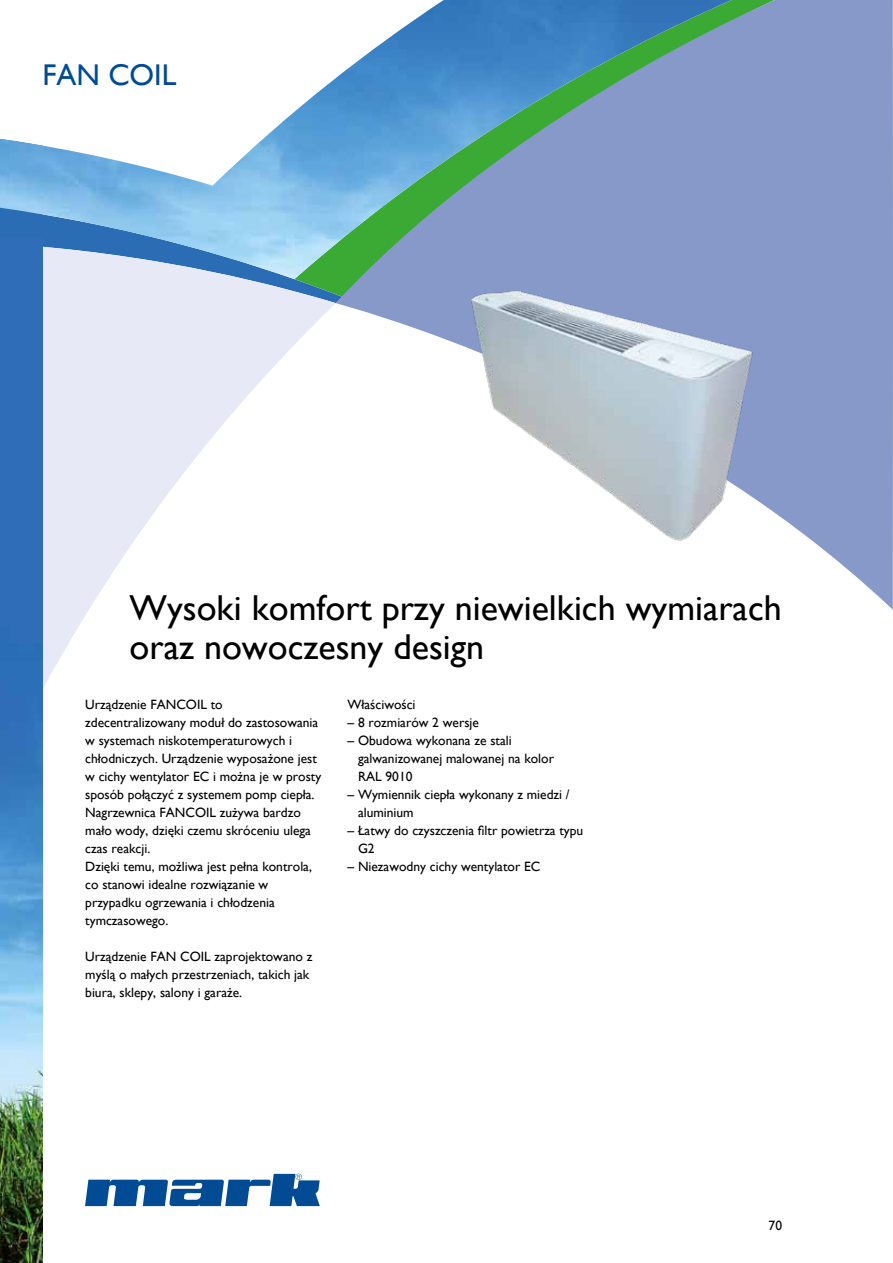
<style>
.page{position:relative;width:893px;height:1263px;background:#fff}
.page>*{position:absolute;margin:0;border:0;box-sizing:border-box;transform-origin:0 0}
.t1{font:36px/39px "Gill Sans";color:#000}
.t2{font:30px "Gill Sans";color:#004b93}
.t3{font:13.5px/18px "Gill Sans";color:#000}
</style>
<div class="page">
<svg style="left:85px;top:1174px;width:235px;height:32px"></svg>
<svg style="left:43px;top:279px;width:292px;height:409px"></svg>
<img style="left:0;top:79px;width:335px;height:200px">
<svg style="left:335px;top:0;width:558px;height:610px;fill:#8799c9"></svg>
<img style="left:0;top:238px;width:43px;height:1025px">
<img style="left:468px;top:286px;width:293px;height:258px">
<h2 class="t2" style="left:43px;top:57px;width:135px">FAN COIL</h2>
<h1 class="t1" style="left:130px;top:589px;width:654px">Wysoki komfort przy niewielkich wymiarach oraz nowoczesny design</h1>
<p class="t3" style="left:85px;top:695px;width:238px">Urządzenie FANCOIL to zdecentralizowany moduł do zastosowania w systemach niskotemperaturowych i chłodniczych. Urządzenie wyposażone jest w cichy wentylator EC i można je w prosty sposób połączyć z systemem pomp ciepła.<br>Nagrzewnica FANCOIL zużywa bardzo mało wody, dzięki czemu skróceniu ulega czas reakcji.<br>Dzięki temu, możliwa jest pełna kontrola, co stanowi idealne rozwiązanie w przypadku ogrzewania i chłodzenia tymczasowego.</p>
<p class="t3" style="left:85px;top:947px;width:229px">Urządzenie FAN COIL zaprojektowano z myślą o małych przestrzeniach, takich jak biura, sklepy, salony i garaże.</p>
<p class="t3" style="left:347px;top:695px;width:70px">Właściwości</p>
<p class="t3" style="left:347px;top:713px;width:133px">– 8 rozmiarów 2 wersje</p>
<p class="t3" style="left:358px;top:731px;width:198px;text-indent:-11px">– Obudowa wykonana ze stali galwanizowanej malowanej na kolor<br>RAL 9010</p>
<p class="t3" style="left:358px;top:785px;width:213px;text-indent:-11px">– Wymiennik ciepła wykonany z miedzi / aluminium</p>
<p class="t3" style="left:358px;top:821px;width:227px;text-indent:-11px">– Łatwy do czyszczenia filtr powietrza typu<br>G2</p>
<p class="t3" style="left:347px;top:857px;width:194px">– Niezawodny cichy wentylator EC</p>
<p class="t3" style="left:769px;top:1216px;width:15px">70</p>
</div>
